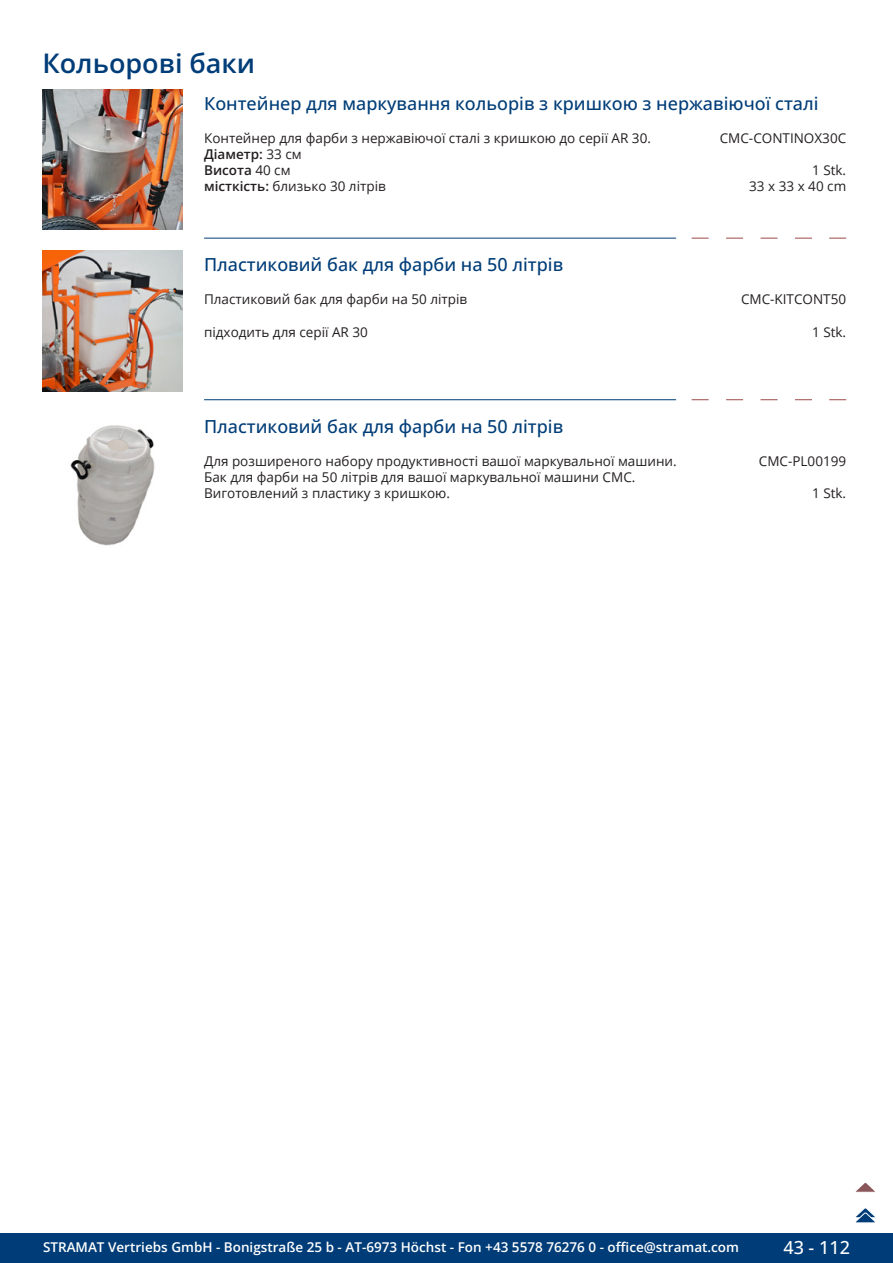
<style>
.page{position:relative;width:893px;height:1263px;background:#fff}
.page>*{position:absolute;margin:0;border:0;box-sizing:border-box;transform-origin:0 0}
.GruppeName{font:600 27px "Open Sans";color:#003d78}
.ArtikelName{font:500 18px "Open Sans";color:#003d78}
.t1{font:500 18px "Open Sans";color:#fff}
.Beschreibung{font:13.5px/16.2px "Open Sans";color:#231f20}
.t2{font:600 13.5px "Open Sans";color:#fff}
.ArtikelNummer{font:13.5px "Open Sans";color:#231f20}
.s1{font-weight:600}
</style>
<div class="page">
<div style="left:0;top:1233px;width:893px;height:30px;background:#003d78"></div>
<img style="left:43px;top:89px;width:140px;height:141px">
<img style="left:43px;top:251px;width:140px;height:140px">
<svg style="left:692px;top:238px;width:17px;height:1px"></svg>
<svg style="left:726px;top:238px;width:17px;height:1px"></svg>
<svg style="left:760px;top:238px;width:17px;height:1px"></svg>
<svg style="left:795px;top:238px;width:17px;height:1px"></svg>
<svg style="left:829px;top:238px;width:17px;height:1px"></svg>
<hr style="left:204px;top:238px;width:472px;height:1px;background:#003d78">
<img style="left:70px;top:425px;width:85px;height:121px">
<svg style="left:692px;top:399px;width:17px;height:1px"></svg>
<svg style="left:726px;top:399px;width:17px;height:1px"></svg>
<svg style="left:760px;top:399px;width:17px;height:1px"></svg>
<svg style="left:795px;top:399px;width:17px;height:1px"></svg>
<svg style="left:829px;top:399px;width:17px;height:1px"></svg>
<hr style="left:204px;top:399px;width:472px;height:1px;background:#003d78">
<svg style="left:856px;top:1183px;width:19px;height:9px"></svg>
<svg style="left:855px;top:1208px;width:21px;height:15px"></svg>
<p class="GruppeName" style="left:43px;top:44px;width:214px">Кольорові баки</p>
<p class="ArtikelName" style="left:204px;top:91px;width:616px">Контейнер для маркування кольорів з кришкою з нержавіючої сталі</p>
<p class="Beschreibung" style="left:204px;top:129px;width:448px">Контейнер для фарби з нержавіючої сталі з кришкою до серії AR 30.<br><span class="s1">Діаметр:</span> 33 см<br><span class="s1">Висота</span> 40 см<br><span class="s1">місткість:</span> близько 30 літрів</p>
<p class="ArtikelNummer" style="left:720px;top:128px;width:128px">CMC-CONTINOX30C</p>
<p class="ArtikelNummer" style="left:812px;top:161px;width:36px">1 Stk.</p>
<p class="ArtikelNummer" style="left:749px;top:177px;width:99px">33 x 33 x 40 cm</p>
<p class="ArtikelName" style="left:204px;top:252px;width:361px">Пластиковий бак для фарби на 50 літрів</p>
<p class="Beschreibung" style="left:204px;top:291px;width:265px">Пластиковий бак для фарби на 50 літрів</p>
<p class="Beschreibung" style="left:204px;top:323px;width:165px">підходить для серії AR 30</p>
<p class="ArtikelNummer" style="left:741px;top:290px;width:107px">CMC-KITCONT50</p>
<p class="ArtikelNummer" style="left:812px;top:322px;width:36px">1 Stk.</p>
<p class="ArtikelName" style="left:204px;top:414px;width:361px">Пластиковий бак для фарби на 50 літрів</p>
<p class="Beschreibung" style="left:204px;top:453px;width:474px">Для розширеного набору продуктивності вашої маркувальної машини.<br>Бак для фарби на 50 літрів для вашої маркувальної машини CMC.<br>Виготовлений з пластику з кришкою.</p>
<p class="ArtikelNummer" style="left:759px;top:452px;width:89px">CMC-PL00199</p>
<p class="ArtikelNummer" style="left:812px;top:484px;width:36px">1 Stk.</p>
<p class="t2" style="left:43px;top:1238px;width:698px">STRAMAT Vertriebs GmbH - Bonigstraße 25 b - AT-6973 Höchst - Fon +43 5578 76276 0 - office@stramat.com</p>
<h2 class="t1" style="left:783px;top:1234px;width:68px">43 - 112</h2>
</div>
